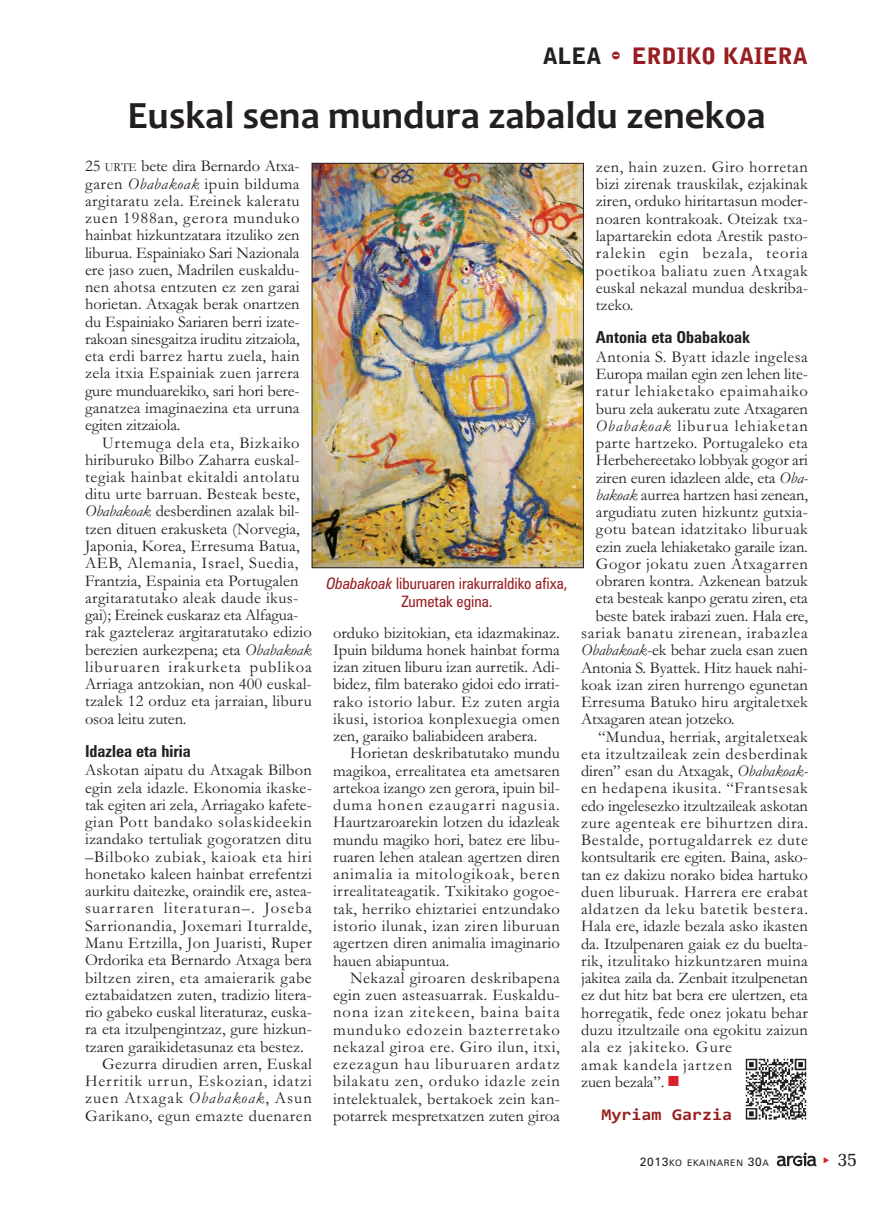
<style>
.page{position:relative;width:893px;height:1212px;background:#fff}
.page>*{position:absolute;margin:0;border:0;box-sizing:border-box;transform-origin:0 0}
.t1{font:700 39px "Candara";color:#231f20}
.t2{font:900 22.5px "Bell Gothic Std";color:#981e21}
.t3{font:19.5px "Memoir";color:#231f20}
.t4{font:16.5px/17.2px "Garamond";letter-spacing:.01em;color:#231f20;text-align:justify}
.t5{font:16.5px "Garamond";letter-spacing:-.01em;color:#231f20}
.t6{font:16.5px "Garamond";letter-spacing:.035em;color:#231f20}
.t7{font:16.5px "Garamond";letter-spacing:.05em;color:#231f20}
.t8{font:16.5px "Garamond";letter-spacing:.045em;color:#231f20}
.t9{font:16.5px "Garamond";letter-spacing:.03em;color:#231f20}
.t10{font:16.5px "Garamond";letter-spacing:.055em;color:#231f20}
.t11{font:16.5px "Garamond";letter-spacing:.06em;color:#231f20}
.t12{font:700 condensed 16.5px "Zurich BT";color:#231f20}
.t13{font:16.5px "Garamond";letter-spacing:.04em;color:#231f20}
.t14{font:16.5px "Garamond";letter-spacing:.07em;color:#231f20}
.t15{font:16.5px "Garamond";letter-spacing:.065em;color:#231f20}
.t16{font:700 16.5px "Consolas";color:#981e21;scale:1.1 1}
.t17{font:condensed 15.75px/17.2px "Zurich BT";color:#981e21;text-align:center}
.t18{font:9px "Zurich BT";letter-spacing:.075em;color:#231f20}
.s1{color:#231f20}
.s2{font-family:"Bodiac";font-weight:400}
.s3{font-size:12.3px}
.s4{font-style:italic}
.s5{color:#da2128}
.s6{font-size:12px}
</style>
<div class="page">
<svg style="left:777px;top:1152px;width:39px;height:14px"></svg>
<img style="left:745px;top:1058px;width:62px;height:62px">
<img style="left:314px;top:165px;width:268px;height:401px">
<div style="left:312px;top:163px;width:272px;height:405px;border:1px solid #231f20"></div>
<h2 class="t2" style="left:543px;top:48px;width:267px"><span class="s1">ALEA</span> <span class="s2">-</span> ERDIKO KAIERA</h2>
<h1 class="t1" style="left:127px;top:101px;width:640px">Euskal sena mundura zabaldu zenekoa</h1>
<p class="t4" style="left:85px;top:159px;width:216px">25 <span class="s3">URTE</span> bete dira Bernardo Atxa&shy;garen <span class="s4">Obabakoak</span> ipuin bilduma argitaratu zela. Ereinek kaleratu zuen 1988an, gerora munduko hainbat hizkuntzatara itzuliko zen liburua. Espainiako Sari Nazionala ere jaso zuen, Madrilen euskaldu&shy;nen ahotsa entzuten ez zen garai horietan. Atxagak berak onartzen du Espainiako Sariaren berri izate&shy;rakoan sinesgaitza iruditu zitzaiola, eta erdi barrez hartu zuela, hain zela itxia Espainiak zuen jarrera gure munduarekiko, sari hori bere&shy;ganatzea imaginaezina eta urruna egiten zitzaiola.</p>
<p class="t4" style="left:85px;top:435px;width:228px;text-align:left;text-indent:17px">Urtemuga dela eta, Bizkaiko hiriburuko Bilbo Zaharra euskal&shy;tegiak hainbat ekitaldi antolatu ditu urte barruan. Besteak beste, <span class="s4">Obabakoak</span> desberdinen azalak bil&shy;tzen dituen erakusketa (Norvegia, Japonia, Korea, Erresuma Batua, AEB, Alemania, Israel, Suedia, Frantzia, Espainia eta Portugalen argitaratutako aleak daude ikus&shy;gai); Ereinek euskaraz eta Alfagua&shy;rak gazteleraz argitaratutako edizio berezien aurkezpena; eta <span class="s4">Obabakoak </span>liburuaren irakurketa publikoa Arriaga antzokian, non 400 euskal&shy;tzalek 12 orduz eta jarraian, liburu osoa leitu zuten.</p>
<p class="t12" style="left:85px;top:745px;width:107px">Idazlea eta hiria</p>
<p class="t4" style="left:85px;top:763px;width:228px">Askotan aipatu du Atxagak Bilbon</p>
<p class="t4" style="left:85px;top:781px;width:228px">egin zela idazle. Ekonomia ikaske-</p>
<p class="t4" style="left:85px;top:798px;width:228px">tak egiten ari zela, Arriagako kafete-</p>
<p class="t8" style="left:85px;top:816px;width:228px">gian Pott bandako solaskideekin</p>
<p class="t4" style="left:85px;top:832px;width:228px">izandako tertuliak gogoratzen ditu</p>
<p class="t7" style="left:85px;top:851px;width:228px">–Bilboko zubiak, kaioak eta hiri</p>
<p class="t4" style="left:85px;top:867px;width:228px">honetako kaleen hainbat errefentzi</p>
<p class="t4" style="left:85px;top:884px;width:228px">aurkitu daitezke, oraindik ere, astea-</p>
<p class="t14" style="left:85px;top:902px;width:228px">suarraren literaturan–. Joseba</p>
<p class="t6" style="left:85px;top:920px;width:228px">Sarrionandia, Joxemari Iturralde,</p>
<p class="t4" style="left:85px;top:936px;width:228px">Manu Ertzilla, Jon Juaristi, Ruper</p>
<p class="t4" style="left:85px;top:953px;width:228px">Ordorika eta Bernardo Atxaga bera</p>
<p class="t9" style="left:85px;top:972px;width:228px">biltzen ziren, eta amaierarik gabe</p>
<p class="t4" style="left:85px;top:988px;width:228px">eztabaidatzen zuten, tradizio litera-</p>
<p class="t4" style="left:85px;top:1005px;width:228px">rio gabeko euskal literaturaz, euska-</p>
<p class="t4" style="left:85px;top:1022px;width:228px">ra eta itzulpengintzaz, gure hizkun-</p>
<p class="t4" style="left:85px;top:1039px;width:220px">tzaren garaikidetasunaz eta bestez.</p>
<p class="t4" style="left:102px;top:1057px;width:211px">Gezurra dirudien arren, Euskal</p>
<p class="t10" style="left:85px;top:1075px;width:228px">Herritik urrun, Eskozian, idatzi</p>
<p class="t15" style="left:85px;top:1092px;width:228px">zuen Atxagak <span class="s4">Obabakoak</span>, Asun</p>
<p class="t6" style="left:85px;top:1110px;width:228px">Garikano, egun emazte duenaren</p>
<p class="t4" style="left:596px;top:160px;width:214px">zen, hain zuzen. Giro horretan bizi zirenak trauskilak, ezjakinak ziren, orduko hiritartasun moder&shy;noaren kontrakoak. Oteizak txa&shy;lapartarekin edota Arestik pasto&shy;ralekin egin bezala, teoria poetikoa baliatu zuen Atxagak euskal nekazal mundua deskriba&shy;tzeko.</p>
<p class="t12" style="left:596px;top:331px;width:156px">Antonia eta Obabakoak</p>
<p class="t4" style="left:596px;top:350px;width:214px">Antonia S. Byatt idazle ingelesa</p>
<p class="t5" style="left:596px;top:368px;width:214px">Europa mailan egin zen lehen lite-</p>
<p class="t7" style="left:596px;top:385px;width:214px">ratur lehiaketako epaimahaiko</p>
<p class="t5" style="left:596px;top:403px;width:214px">buru zela aukeratu zute Atxagaren</p>
<p class="t11" style="left:596px;top:420px;width:214px"><span class="s4">Obabakoak</span> liburua lehiaketan</p>
<p class="t4" style="left:596px;top:436px;width:214px">parte hartzeko. Portugaleko eta</p>
<p class="t5" style="left:596px;top:454px;width:214px">Herbehereetako lobbyak gogor ari</p>
<p class="t5" style="left:596px;top:472px;width:214px">ziren euren idazleen alde, eta <span class="s4">Oba-</span></p>
<p class="t5" style="left:596px;top:489px;width:214px"><span class="s4">bakoak</span> aurrea hartzen hasi zenean,</p>
<p class="t4" style="left:596px;top:505px;width:214px">argudiatu zuten hizkuntz gutxia-</p>
<p class="t9" style="left:596px;top:523px;width:214px">gotu batean idatzitako liburuak</p>
<p class="t5" style="left:596px;top:541px;width:214px">ezin zuela lehiaketako garaile izan.</p>
<p class="t6" style="left:596px;top:558px;width:214px">Gogor jokatu zuen Atxagarren</p>
<p class="t4" style="left:596px;top:574px;width:214px">obraren kontra. Azkenean batzuk</p>
<p class="t5" style="left:596px;top:593px;width:214px">eta besteak kanpo geratu ziren, eta</p>
<p class="t5" style="left:596px;top:610px;width:214px">beste batek irabazi zuen. Hala ere,</p>
<p class="t8" style="left:581px;top:627px;width:228px">sariak banatu zirenean, irabazlea</p>
<p class="t5" style="left:581px;top:644px;width:228px"><span class="s4">Obabakoak</span>-ek behar zuela esan zuen</p>
<p class="t5" style="left:581px;top:662px;width:228px">Antonia S. Byattek. Hitz hauek nahi-</p>
<p class="t4" style="left:581px;top:678px;width:228px">koak izan ziren hurrengo egunetan</p>
<p class="t4" style="left:581px;top:695px;width:228px">Erresuma Batuko hiru argitaletxek</p>
<p class="t5" style="left:581px;top:713px;width:155px">Atxagaren atean jotzeko.</p>
<p class="t4" style="left:598px;top:730px;width:211px">“Mundua, herriak, argitaletxeak</p>
<p class="t6" style="left:581px;top:748px;width:228px">eta itzultzaileak zein desberdinak</p>
<p class="t5" style="left:581px;top:765px;width:228px">diren” esan du Atxagak, <span class="s4">Obabakoak-</span></p>
<p class="t6" style="left:581px;top:782px;width:228px">en hedapena ikusita. “Frantsesak</p>
<p class="t5" style="left:581px;top:800px;width:228px">edo ingelesezko itzultzaileak askotan</p>
<p class="t6" style="left:581px;top:817px;width:228px">zure agenteak ere bihurtzen dira.</p>
<p class="t13" style="left:581px;top:834px;width:228px">Bestalde, portugaldarrek ez dute</p>
<p class="t4" style="left:581px;top:850px;width:228px">kontsultarik ere egiten. Baina, asko-</p>
<p class="t4" style="left:581px;top:868px;width:228px">tan ez dakizu norako bidea hartuko</p>
<p class="t4" style="left:581px;top:885px;width:228px">duen liburuak. Harrera ere erabat</p>
<p class="t7" style="left:581px;top:903px;width:228px">aldatzen da leku batetik bestera.</p>
<p class="t4" style="left:581px;top:919px;width:228px">Hala ere, idazle bezala asko ikasten</p>
<p class="t4" style="left:581px;top:937px;width:228px">da. Itzulpenaren gaiak ez du buelta-</p>
<p class="t4" style="left:581px;top:954px;width:228px">rik, itzulitako hizkuntzaren muina</p>
<p class="t5" style="left:581px;top:972px;width:228px">jakitea zaila da. Zenbait itzulpenetan</p>
<p class="t5" style="left:581px;top:989px;width:228px">ez dut hitz bat bera ere ulertzen, eta</p>
<p class="t4" style="left:581px;top:1006px;width:228px">horregatik, fede onez jokatu behar</p>
<p class="t4" style="left:581px;top:1023px;width:228px">duzu itzultzaile ona egokitu zaizun</p>
<p class="t11" style="left:581px;top:1041px;width:153px">ala ez jakiteko. Gure</p>
<p class="t10" style="left:581px;top:1059px;width:152px">amak kandela jartzen</p>
<p class="t5" style="left:581px;top:1076px;width:99px">zuen bezala”. <span class="s5">■</span></p>
<p class="t16" style="left:601px;top:1109px;width:120px">Myriam Garzia</p>
<p class="t17" style="left:326px;top:577px;width:243px"><span class="s4">Obabakoak</span> liburuaren irakurraldiko afixa,<br>Zumetak egina.</p>
<p class="t4" style="left:333px;top:625px;width:228px">orduko bizitokian, eta idazmakinaz.<br>Ipuin bilduma honek hainbat forma izan zituen liburu izan aurretik. Adi&shy;bidez, film baterako gidoi edo irrati&shy;rako istorio labur. Ez zuten argia ikusi, istorioa konplexuegia omen zen, garaiko baliabideen arabera.</p>
<p class="t4" style="left:333px;top:746px;width:228px;text-indent:17px">Horietan deskribatutako mundu magikoa, errealitatea eta ametsaren artekoa izango zen gerora, ipuin bil&shy;duma honen ezaugarri nagusia.<br>Haurtzaroarekin lotzen du idazleak mundu magiko hori, batez ere libu&shy;ruaren lehen atalean agertzen diren animalia ia mitologikoak, beren irrealitateagatik. Txikitako gogoe&shy;tak, herriko ehiztariei entzundako istorio ilunak, izan ziren liburuan agertzen diren animalia imaginario hauen abiapuntua.</p>
<p class="t4" style="left:333px;top:971px;width:228px;text-indent:17px">Nekazal giroaren deskribapena egin zuen asteasuarrak. Euskaldu&shy;nona izan zitekeen, baina baita munduko edozein bazterretako nekazal giroa ere. Giro ilun, itxi, ezezagun hau liburuaren ardatz bilakatu zen, orduko idazle zein intelektualek, bertakoek zein kan&shy;potarrek mespretxatzen zuten giroa</p>
<p class="t18" style="left:640px;top:1160px;width:131px"><span class="s6">2013</span>KO EKAINAREN <span class="s6">30</span>A</p>
<p class="t3" style="left:837px;top:1147px;width:22px">35</p>
</div>
